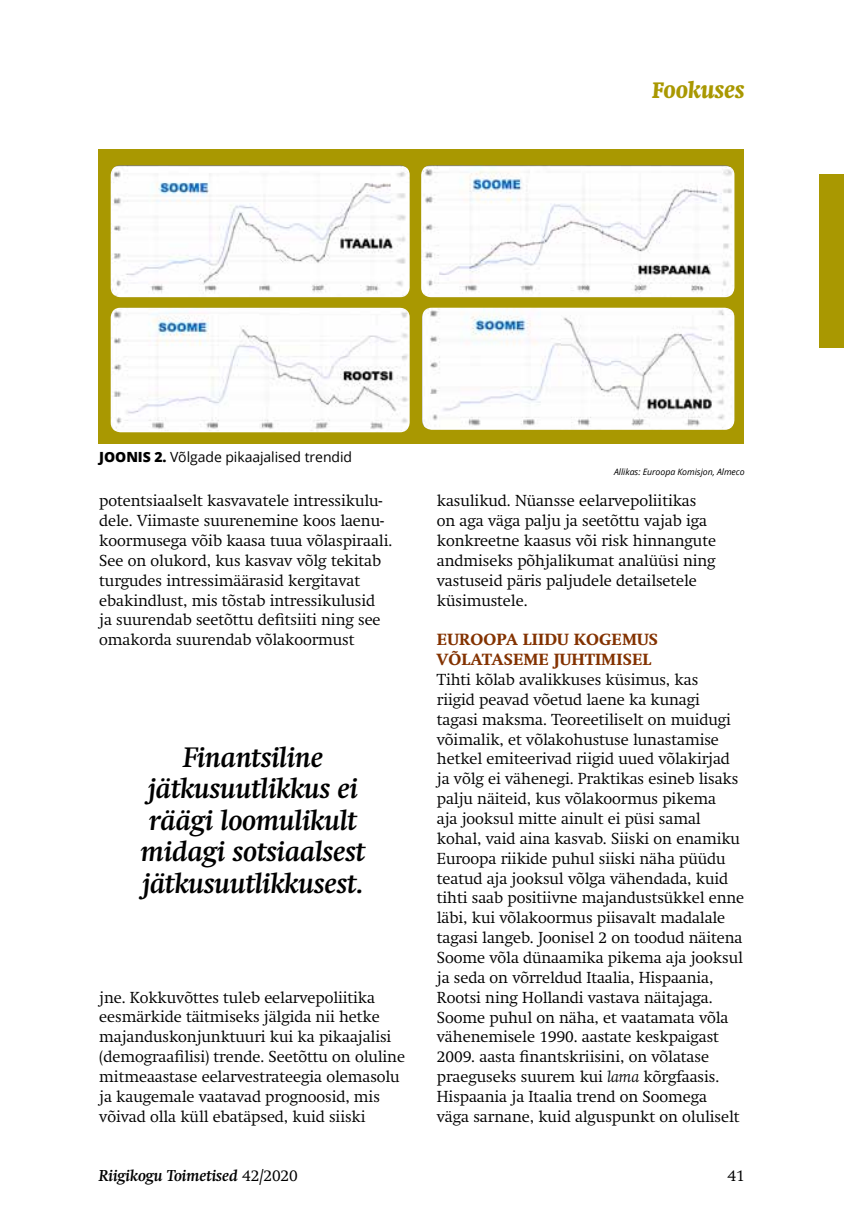
<style>
.page{position:relative;width:844px;height:1216px;background:#fff}
.page>*{position:absolute;margin:0;border:0;box-sizing:border-box;transform-origin:0 0}
.t1{font:italic 700 28px/31.5px "Swift";letter-spacing:-.005em;color:#000;text-align:center}
.t2{font:italic 700 condensed 24.5px "Swift";letter-spacing:-.005em;color:#a99801}
.t3{font:300 15.75px/19.8px "Swift";letter-spacing:-.005em;color:#000}
.t4{font:800 15.75px/19.8px "Swift";letter-spacing:.01em;color:#833200}
.t5{font:italic 700 15.75px "Swift";letter-spacing:-.005em;color:#000}
.t6{font:14px "Open Sans";letter-spacing:-.005em;color:#000}
.t7{font:italic 8.75px "Open Sans";letter-spacing:-.005em;color:#000}
.s1{font-weight:800}
.s2{font-style:italic}
.s3{font-weight:300;font-style:normal}
</style>
<div class="page">
<div style="left:99px;top:149px;width:645px;height:294px;background:#a99801"></div>
<img style="left:111px;top:165px;width:298px;height:132px">
<img style="left:111px;top:308px;width:298px;height:124px">
<img style="left:421px;top:165px;width:313px;height:132px">
<img style="left:422px;top:308px;width:312px;height:122px">
<div style="left:819px;top:174px;width:24px;height:173px;background:#a99801"></div>
<h2 class="t2" style="left:652px;top:76px;width:94px">Fookuses</h2>
<p class="t6" style="left:99px;top:447px;width:254px"><span class="s1">JOONIS 2.</span> Võlgade pikaajalised trendid</p>
<p class="t3" style="left:99px;top:491px;width:294px">potentsiaalselt kasvavatele intressikulu&shy;dele. Viimaste suurenemine koos laenu&shy;koormusega võib kaasa tuua võlaspiraali.<br>See on olukord, kus kasvav võlg tekitab turgudes intressimäärasid kergitavat ebakindlust, mis tõstab intressikulusid<br>ja suurendab seetõttu defitsiiti ning see omakorda suurendab võlakoormust</p>
<h1 class="t1" style="left:141px;top:741px;width:226px">Finantsiline jätkusuutlikkus ei räägi loomulikult midagi sotsiaalsest jätkusuutlikkusest.</h1>
<p class="t3" style="left:99px;top:987px;width:307px">jne. Kokkuvõttes tuleb eelarvepoliitika eesmärkide täitmiseks jälgida nii hetke majanduskonjunktuuri kui ka pikaajalisi (demograafilisi) trende. Seetõttu on oluline mitmeaastase eelarvestrateegia olemasolu ja kaugemale vaatavad prognoosid, mis võivad olla küll ebatäpsed, kuid siiski</p>
<p class="t7" style="left:614px;top:466px;width:132px">Allikas: Euroopa Komisjon, Almeco</p>
<p class="t3" style="left:437px;top:491px;width:280px">kasulikud. Nüansse eelarvepoliitikas on aga väga palju ja seetõttu vajab iga konkreetne kaasus või risk hinnangute andmiseks põhjalikumat analüüsi ning vastuseid päris paljudele detailsetele küsimustele.</p>
<p class="t4" style="left:437px;top:630px;width:222px">EUROOPA LIIDU KOGEMUS<br>VÕLATASEME JUHTIMISEL</p>
<p class="t3" style="left:437px;top:669px;width:309px">Tihti kõlab avalikkuses küsimus, kas<br>riigid peavad võetud laene ka kunagi tagasi maksma. Teoreetiliselt on muidugi võimalik, et võlakohustuse lunastamise hetkel emiteerivad riigid uued võlakirjad ja võlg ei vähenegi. Praktikas esineb lisaks palju näiteid, kus võlakoormus pikema<br>aja jooksul mitte ainult ei püsi samal kohal, vaid aina kasvab. Siiski on enamiku Euroopa riikide puhul siiski näha püüdu teatud aja jooksul võlga vähendada, kuid tihti saab positiivne majandustsükkel enne läbi, kui võlakoormus piisavalt madalale tagasi langeb. Joonisel 2 on toodud näitena Soome võla dünaamika pikema aja jooksul ja seda on võrreldud Itaalia, Hispaania, Rootsi ning Hollandi vastava näitajaga.<br>Soome puhul on näha, et vaatamata võla vähenemisele 1990. aastate keskpaigast 2009. aasta finantskriisini, on võlatase praeguseks suurem kui <span class="s2">lama</span> kõrgfaasis.<br>Hispaania ja Itaalia trend on Soomega<br>väga sarnane, kuid alguspunkt on oluliselt</p>
<p class="t5" style="left:99px;top:1166px;width:200px">Riigikogu Toimetised <span class="s3">42/2020</span></p>
<p class="t3" style="left:727px;top:1165px;width:19px">41</p>
</div>
